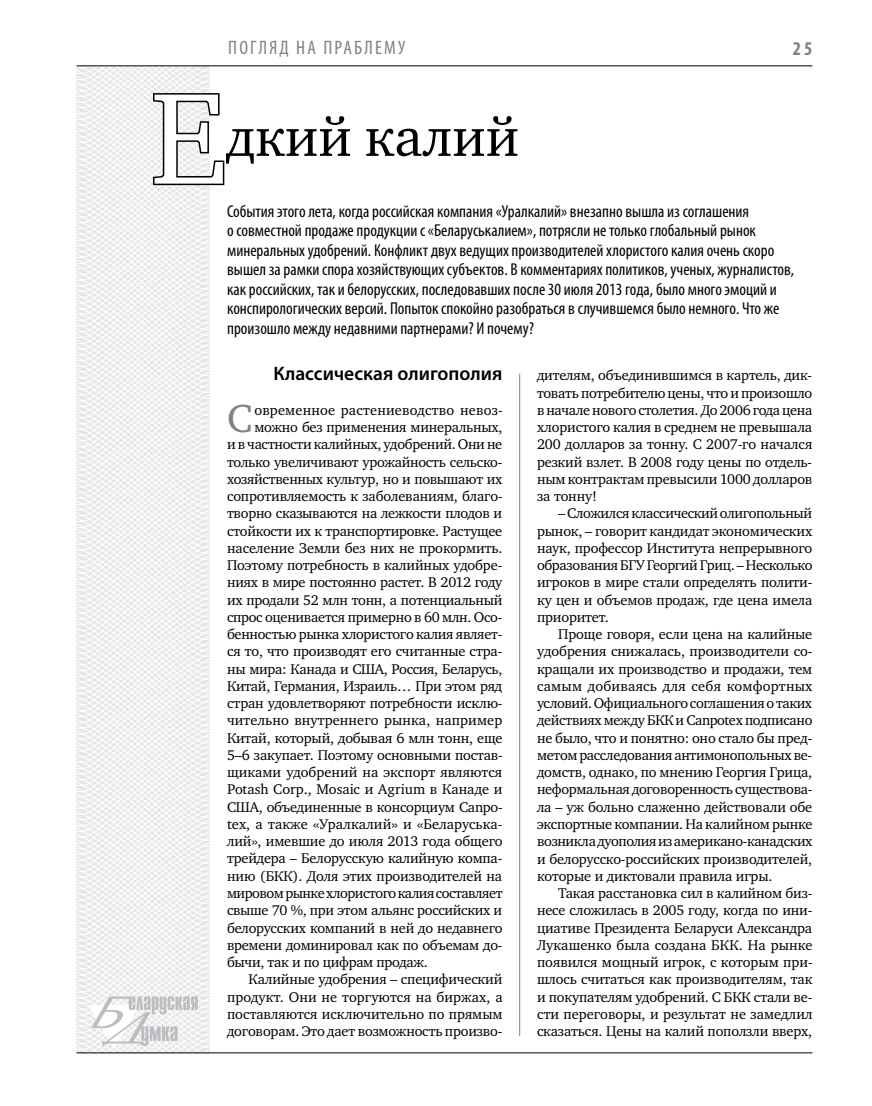
<style>
.page{position:relative;width:872px;height:1106px;background:#fff}
.page>*{position:absolute;margin:0;border:0;box-sizing:border-box;transform-origin:0 0}
.t1{font:132.6px "Charter C";color:#fff}
.t2{font:55.5px "Charter C";color:#000}
.t3{font:40.05px "Charter C";color:#808285}
.t4{font:600 19.5px "Myriad Pro";color:#000}
.t5{font:condensed 19.5px "Myriad Pro";letter-spacing:.11em;color:#808285}
.t6{font:700 condensed 19.5px "Myriad Pro";color:#808285}
.t7{font:condensed 17.25px/19.5px "Myriad Pro";color:#000}
.t8{font:14.4px/17.2px "Charter C";letter-spacing:-.015em;color:#000;text-align:justify}
.t9{font:14.4px "Charter C";letter-spacing:.005em;color:#000}
.t10{font:14.4px "Charter C";letter-spacing:-.035em;color:#000}
.t11{font:14.4px "Charter C";letter-spacing:.01em;color:#000}
</style>
<div class="page">
<hr style="left:519px;top:374px;width:1px;height:662px;background:#808285">
<svg style="left:76px;top:65px;width:191px;height:989px"></svg>
<svg style="left:88px;top:996px;width:110px;height:53px"></svg>
<svg style="left:151px;top:92px;width:75px;height:95px"></svg>
<hr style="left:77px;top:65px;width:735px;height:1px;background:#000">
<hr style="left:77px;top:1052px;width:735px;height:1px;background:#000">
<h3 class="t5" style="left:228px;top:36px;width:178px">Погляд на праблему</h3>
<h1 class="t1" style="left:150px;top:65px;width:78px">Е</h1>
<h2 class="t2" style="left:226px;top:106px;width:294px">дкий калий</h2>
<h3 class="t6" style="left:793px;top:37px;width:21px">25</h3>
<p class="t7" style="left:227px;top:201px;width:568px">События этого лета, когда российская компания «Уралкалий» внезапно вышла из соглашения<br>о совместной продаже продукции с «Беларуськалием», потрясли не только глобальный рынок минеральных удобрений. Конфликт двух ведущих производителей хлористого калия очень скоро вышел за рамки спора хозяйствующих субъектов. В комментариях политиков, ученых, журналистов, как российских, так и белорусских, последовавших после 30 июля 2013 года, было много эмоций и конспирологических версий. Попыток спокойно разобраться в случившемся было немного. Что же произошло между недавними партнерами? И почему?</p>
<h3 class="t4" style="left:273px;top:361px;width:231px">Классическая олигополия</h3>
<h3 class="t3" style="left:227px;top:396px;width:27px">С</h3>
<p class="t11" style="left:254px;top:402px;width:250px">овременное растениеводство невоз-</p>
<p class="t8" style="left:254px;top:418px;width:250px">можно без применения минеральных,</p>
<p class="t8" style="left:227px;top:436px;width:277px">и в частности калийных, удобрений. Они не</p>
<p class="t8" style="left:227px;top:453px;width:277px">только увеличивают урожайность сельско-</p>
<p class="t8" style="left:227px;top:470px;width:277px">хозяйственных культур, но и повышают их</p>
<p class="t8" style="left:227px;top:487px;width:277px">сопротивляемость к заболеваниям, благо-</p>
<p class="t8" style="left:227px;top:505px;width:277px">творно сказываются на лежкости плодов и</p>
<p class="t8" style="left:227px;top:522px;width:277px">стойкости их к транспортировке. Растущее</p>
<p class="t8" style="left:227px;top:539px;width:277px">население Земли без них не прокормить.</p>
<p class="t8" style="left:227px;top:556px;width:277px">Поэтому потребность в калийных удобре-</p>
<p class="t8" style="left:227px;top:574px;width:277px">ниях в мире постоянно растет. В 2012 году</p>
<p class="t8" style="left:227px;top:591px;width:277px">их продали 52 млн тонн, а потенциальный</p>
<p class="t8" style="left:227px;top:608px;width:277px">спрос оценивается примерно в 60 млн. Осо-</p>
<p class="t8" style="left:227px;top:625px;width:277px">бенностью рынка хлористого калия являет-</p>
<p class="t8" style="left:227px;top:643px;width:277px">ся то, что производят его считанные стра-</p>
<p class="t8" style="left:227px;top:660px;width:277px">ны мира: Канада и США, Россия, Беларусь,</p>
<p class="t8" style="left:227px;top:677px;width:277px">Китай, Германия, Израиль… При этом ряд</p>
<p class="t8" style="left:227px;top:694px;width:277px">стран удовлетворяют потребности исклю-</p>
<p class="t9" style="left:227px;top:712px;width:277px">чительно внутреннего рынка, например</p>
<p class="t8" style="left:227px;top:729px;width:277px">Китай, который, добывая 6 млн тонн, еще</p>
<p class="t8" style="left:227px;top:746px;width:276px">5–6 закупает. Поэтому основными постав-</p>
<p class="t8" style="left:227px;top:763px;width:277px">щиками удобрений на экспорт являются</p>
<p class="t8" style="left:227px;top:781px;width:277px">Potash Corp., Mosaic и Agrium в Канаде и</p>
<p class="t8" style="left:227px;top:798px;width:276px">США, объединенные в консорциум Canpo-</p>
<p class="t9" style="left:227px;top:816px;width:277px">tex, а также «Уралкалий» и «Беларуська-</p>
<p class="t8" style="left:227px;top:832px;width:277px">лий», имевшие до июля 2013 года общего</p>
<p class="t8" style="left:227px;top:850px;width:277px">трейдера – Белорусскую калийную компа-</p>
<p class="t8" style="left:227px;top:867px;width:277px">нию (БКК). Доля этих производителей на</p>
<p class="t10" style="left:227px;top:885px;width:277px">мировом рынке хлористого калия составляет</p>
<p class="t8" style="left:227px;top:901px;width:277px">свыше 70 %, при этом альянс российских и</p>
<p class="t8" style="left:227px;top:919px;width:277px">белорусских компаний в ней до недавнего</p>
<p class="t8" style="left:227px;top:936px;width:277px">времени доминировал как по объемам до-</p>
<p class="t8" style="left:227px;top:953px;width:202px">бычи, так и по цифрам продаж.</p>
<p class="t8" style="left:248px;top:970px;width:255px">Калийные удобрения – специфический</p>
<p class="t9" style="left:227px;top:988px;width:277px">продукт. Они не торгуются на биржах, а</p>
<p class="t8" style="left:227px;top:1005px;width:277px">поставляются исключительно по прямым</p>
<p class="t8" style="left:227px;top:1022px;width:277px">договорам. Это дает возможность произво-</p>
<p class="t8" style="left:537px;top:367px;width:277px">дителям, объединившимся в картель, дик&shy;товать потребителю цены, что и произошло в начале нового столетия. До 2006 года цена хлористого калия в среднем не превышала 200 долларов за тонну. С 2007-го начался резкий взлет. В 2008 году цены по отдель&shy;ным контрактам превысили 1000 долларов за тонну!</p>
<p class="t8" style="left:537px;top:505px;width:277px;text-indent:21px">– Сложился классический олигопольный рынок, – говорит кандидат экономических наук, профессор Института непрерывного образования БГУ Георгий Гриц. – Несколько игроков в мире стали определять полити&shy;ку цен и объемов продаж, где цена имела приоритет.</p>
<p class="t8" style="left:537px;top:626px;width:277px;text-indent:21px">Проще говоря, если цена на калийные удобрения снижалась, производители со&shy;кращали их производство и продажи, тем самым добиваясь для себя комфортных условий. Официального соглашения о таких действиях между БКК и Canpotex подписано не было, что и понятно: оно стало бы пред&shy;метом расследования антимонопольных ве&shy;домств, однако, по мнению Георгия Грица, неформальная договоренность существова&shy;ла – уж больно слаженно действовали обе экспортные компании. На калийном рынке возникла дуополия из американо-канадских и белорусско-российских производителей, которые и диктовали правила игры.</p>
<p class="t8" style="left:537px;top:884px;width:277px;text-indent:21px">Такая расстановка сил в калийном биз&shy;несе сложилась в 2005 году, когда по ини&shy;циативе Президента Беларуси Александра Лукашенко была создана БКК. На рынке появился мощный игрок, с которым при&shy;шлось считаться как производителям, так и покупателям удобрений. С БКК стали ве&shy;сти переговоры, и результат не замедлил сказаться. Цены на калий поползли вверх,</p>
</div>
